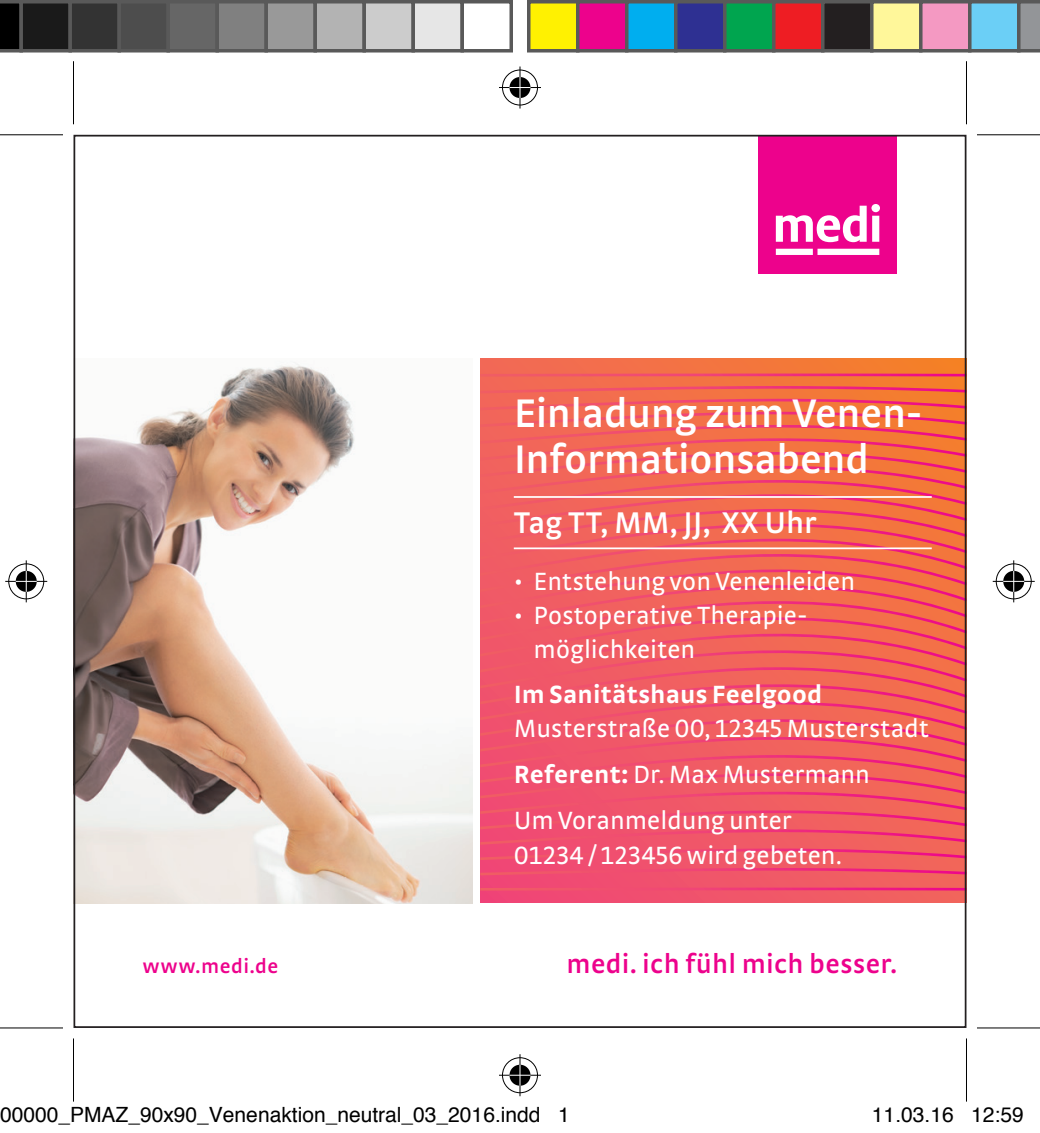
<style>
.page{position:relative;width:1040px;height:1133px;background:#fff}
.page>*{position:absolute;margin:0;border:0;box-sizing:border-box;transform-origin:0 0}
.t1{font:600 42px/45.5px "medi Strada Pro";letter-spacing:-.005em;color:#fff}
.t2{font:600 31.5px "medi Strada Pro";letter-spacing:.005em;color:#fff}
.t3{font:600 28px "medi Strada Pro";letter-spacing:.01em;color:#ed028c}
.t4{font:26.25px/45.5px "medi Strada Pro";letter-spacing:.005em;color:#fff}
.t5{font:700 26.25px "medi Strada Pro";letter-spacing:.01em;color:#fff}
.t6{font:21px "Helvetica";color:#000}
.t7{font:600 21px "medi Strada Pro";letter-spacing:.025em;color:#ed028c}
.s1{font-weight:700}
</style>
<div class="page">
<img style="left:77px;top:362px;width:395px;height:542px">
<div style="left:758px;top:135px;width:139px;height:139px;background:#ed028c"></div>
<svg style="left:776px;top:204px;width:104px;height:38px"></svg>
<svg style="left:776px;top:249px;width:103px;height:6px"></svg>
<svg style="left:480px;top:358px;width:483px;height:544px;background:#f16257"></svg>
<svg style="left:480px;top:373px;width:483px;height:3px"></svg>
<svg style="left:480px;top:386px;width:483px;height:474px;background:#f15e5c"></svg>
<svg style="left:480px;top:868px;width:483px;height:7px;background:#ef4a6e"></svg>
<svg style="left:480px;top:887px;width:483px;height:3px"></svg>
<hr style="left:514px;top:496px;width:418px;height:2px;background:#fff">
<hr style="left:514px;top:547px;width:418px;height:2px;background:#fff">
<svg style="left:0;top:135px;width:63px;height:1px"></svg>
<svg style="left:977px;top:135px;width:63px;height:1px"></svg>
<svg style="left:0;top:1028px;width:63px;height:1px"></svg>
<svg style="left:977px;top:1028px;width:63px;height:1px"></svg>
<hr style="left:0;top:134px;width:63px;height:1px;background:#000">
<hr style="left:977px;top:134px;width:63px;height:1px;background:#000">
<hr style="left:0;top:1027px;width:63px;height:1px;background:#000">
<hr style="left:977px;top:1027px;width:63px;height:1px;background:#000">
<hr style="left:73px;top:61px;width:1px;height:63px;background:#000">
<hr style="left:73px;top:1038px;width:1px;height:63px;background:#000">
<hr style="left:966px;top:61px;width:1px;height:63px;background:#000">
<hr style="left:966px;top:1038px;width:1px;height:63px;background:#000">
<div style="left:500px;top:68px;width:40px;height:39px;border:4px solid #fff;border-radius:50%"></div>
<div style="left:499px;top:85px;width:42px;height:5px;background:#fff"></div>
<svg style="left:518px;top:68px;width:4px;height:39px"></svg>
<div style="left:507px;top:75px;width:26px;height:25px;border:4px solid #fff;border-radius:50%"></div>
<div style="left:502px;top:70px;width:36px;height:35px;border:1px solid #000;border-radius:50%"></div>
<hr style="left:499px;top:87px;width:42px;height:1px;background:#000">
<hr style="left:519px;top:66px;width:2px;height:42px;background:#000">
<div style="left:509px;top:77px;width:21px;height:21px;background:#000;border-radius:50%"></div>
<svg style="left:509px;top:87px;width:21px;height:1px"></svg>
<hr style="left:519px;top:77px;width:2px;height:21px;background:#fff">
<div style="left:500px;top:1055px;width:40px;height:40px;border:4px solid #fff;border-radius:50%"></div>
<hr style="left:499px;top:1073px;width:42px;height:4px;background:#fff">
<hr style="left:518px;top:1054px;width:4px;height:42px;background:#fff">
<div style="left:507px;top:1062px;width:26px;height:26px;border:4px solid #fff;border-radius:50%"></div>
<div style="left:502px;top:1057px;width:36px;height:36px;border:1px solid #000;border-radius:50%"></div>
<hr style="left:499px;top:1074px;width:42px;height:2px;background:#000">
<hr style="left:519px;top:1054px;width:2px;height:42px;background:#000">
<div style="left:509px;top:1064px;width:21px;height:21px;background:#000;border-radius:50%"></div>
<hr style="left:509px;top:1074px;width:21px;height:2px;background:#fff">
<hr style="left:519px;top:1064px;width:2px;height:21px;background:#fff">
<div style="left:7px;top:562px;width:39px;height:39px;border:4px solid #fff;border-radius:50%"></div>
<svg style="left:5px;top:579px;width:42px;height:4px"></svg>
<svg style="left:24px;top:560px;width:4px;height:42px"></svg>
<div style="left:14px;top:569px;width:25px;height:25px;border:4px solid #fff;border-radius:50%"></div>
<div style="left:8px;top:563px;width:36px;height:36px;border:1px solid #000;border-radius:50%"></div>
<hr style="left:5px;top:581px;width:42px;height:1px;background:#000">
<hr style="left:26px;top:560px;width:1px;height:42px;background:#000">
<svg style="left:16px;top:571px;width:21px;height:21px"></svg>
<div style="left:994px;top:562px;width:39px;height:39px;border:4px solid #fff;border-radius:50%"></div>
<svg style="left:993px;top:579px;width:42px;height:4px"></svg>
<svg style="left:1011px;top:560px;width:5px;height:42px"></svg>
<div style="left:1001px;top:569px;width:25px;height:25px;border:4px solid #fff;border-radius:50%"></div>
<div style="left:996px;top:563px;width:36px;height:36px;border:1px solid #000;border-radius:50%"></div>
<hr style="left:993px;top:581px;width:42px;height:1px;background:#000">
<hr style="left:1013px;top:560px;width:1px;height:42px;background:#000">
<svg style="left:1003px;top:571px;width:21px;height:21px"></svg>
<svg style="left:0;top:0;width:19px;height:52px"></svg>
<div style="left:21px;top:2px;width:49px;height:49px;background:#1a1a1a"></div>
<div style="left:19px;top:0;width:53px;height:52px;border:4px solid #595959"></div>
<div style="left:70px;top:2px;width:49px;height:49px;background:#333"></div>
<div style="left:68px;top:0;width:53px;height:52px;border:4px solid #595959"></div>
<div style="left:119px;top:2px;width:49px;height:49px;background:#4d4d4d"></div>
<div style="left:117px;top:0;width:53px;height:52px;border:4px solid #595959"></div>
<div style="left:168px;top:2px;width:49px;height:49px;background:#666"></div>
<div style="left:166px;top:0;width:53px;height:52px;border:4px solid #595959"></div>
<div style="left:217px;top:2px;width:49px;height:49px;background:#808080"></div>
<div style="left:215px;top:0;width:53px;height:52px;border:4px solid #595959"></div>
<div style="left:266px;top:2px;width:49px;height:49px;background:#999"></div>
<div style="left:264px;top:0;width:53px;height:52px;border:4px solid #595959"></div>
<div style="left:315px;top:2px;width:49px;height:49px;background:#b3b3b3"></div>
<div style="left:313px;top:0;width:53px;height:52px;border:4px solid #595959"></div>
<div style="left:364px;top:2px;width:49px;height:49px;background:#ccc"></div>
<div style="left:362px;top:0;width:53px;height:52px;border:4px solid #595959"></div>
<div style="left:413px;top:2px;width:49px;height:49px;background:#e6e6e6"></div>
<div style="left:411px;top:0;width:53px;height:52px;border:4px solid #595959"></div>
<div style="left:460px;top:0;width:53px;height:52px;border:4px solid #595959"></div>
<div style="left:529px;top:2px;width:49px;height:49px;background:#fff101"></div>
<div style="left:527px;top:0;width:52px;height:52px;border:4px solid #595959"></div>
<div style="left:578px;top:2px;width:49px;height:49px;background:#ed028c"></div>
<div style="left:576px;top:0;width:52px;height:52px;border:4px solid #595959"></div>
<div style="left:627px;top:2px;width:49px;height:49px;background:#00aeef"></div>
<div style="left:625px;top:0;width:52px;height:52px;border:4px solid #595959"></div>
<div style="left:676px;top:2px;width:49px;height:49px;background:#2e3092"></div>
<div style="left:674px;top:0;width:52px;height:52px;border:4px solid #595959"></div>
<div style="left:725px;top:2px;width:49px;height:49px;background:#00a54f"></div>
<div style="left:723px;top:0;width:52px;height:52px;border:4px solid #595959"></div>
<div style="left:774px;top:2px;width:49px;height:49px;background:#ee1d23"></div>
<div style="left:772px;top:0;width:52px;height:52px;border:4px solid #595959"></div>
<div style="left:823px;top:2px;width:49px;height:49px;background:#231f20"></div>
<div style="left:821px;top:0;width:52px;height:52px;border:4px solid #595959"></div>
<div style="left:872px;top:2px;width:49px;height:49px;background:#fff79a"></div>
<div style="left:870px;top:0;width:52px;height:52px;border:4px solid #595959"></div>
<div style="left:921px;top:2px;width:49px;height:49px;background:#f499c2"></div>
<div style="left:919px;top:0;width:52px;height:52px;border:4px solid #595959"></div>
<div style="left:970px;top:2px;width:49px;height:49px;background:#6bcff6"></div>
<div style="left:968px;top:0;width:52px;height:52px;border:4px solid #595959"></div>
<svg style="left:1017px;top:0;width:23px;height:52px"></svg>
<h1 class="t1" style="left:514px;top:389px;width:410px">Einladung zum Venen-<br>Informationsabend</h1>
<p class="t2" style="left:514px;top:502px;width:304px">Tag TT, MM, JJ, XX Uhr</p>
<p class="t4" style="left:514px;top:557px;width:343px">• Entstehung von Venenleiden</p>
<p class="t4" style="left:534px;top:597px;width:275px;line-height:34.3px;text-indent:-20px">• Postoperative Therapie&shy;möglichkeiten</p>
<p class="t5" style="left:514px;top:677px;width:310px">Im Sanitätshaus Feelgood</p>
<p class="t4" style="left:514px;top:705px;width:416px">Musterstraße 00, 12345 Musterstadt<br><span class="s1">Referent:</span> Dr. Max Mustermann<br>Um Voranmeldung unter</p>
<p class="t4" style="left:514px;top:831px;width:329px">01234 / 123456 wird gebeten.</p>
<p class="t7" style="left:143px;top:953px;width:137px">www.medi.de</p>
<p class="t3" style="left:566px;top:946px;width:332px">medi. ich fühl mich besser.</p>
<p class="t6" style="left:0;top:1099px;width:571px">00000_PMAZ_90x90_Venenaktion_neutral_03_2016.indd 1</p>
<p class="t6" style="left:872px;top:1099px;width:153px">11.03.16 12:59</p>
</div>
